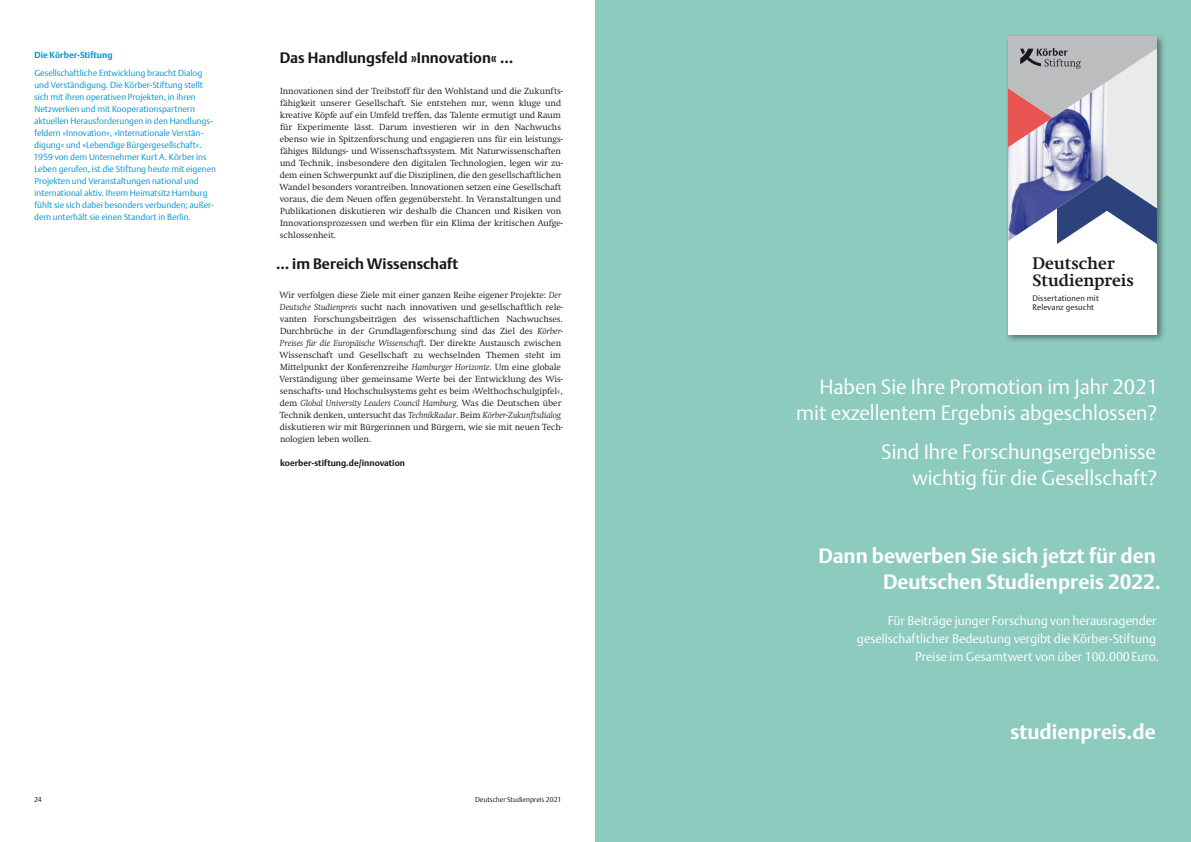
<style>
.page{position:relative;width:1191px;height:842px;background:#fff}
.page>*{position:absolute;margin:0;border:0;box-sizing:border-box;transform-origin:0 0}
.t1{font:300 20.5px/26px "DTL Argo T";color:#fff;text-align:right}
.t2{font:700 20.5px/26px "DTL Argo T";color:#fff;text-align:right}
.t3{font:700 16.5px/17.3px "Koerber Swift";color:#1a171c}
.t4{font:700 15px "DTL Argo T";color:#1a171c}
.t5{font:300 12.5px/18px "DTL Argo T";color:#fff;text-align:right}
.t6{font:300 8.8px/12px "Swift TTU";color:#1a171c}
.t7{font:300 8.8px/12px "DTL Argo T";color:#0096d3}
.t8{font:700 8.8px "DTL Argo T";color:#1a171c}
.t9{font:700 8.8px "DTL Argo T";color:#0096d3}
.t10{font:300 8px/8.5px "DTL Argo T";letter-spacing:.02em;color:#1a171c}
.t11{font:300 7px "DTL Argo T";color:#1a171c}
.s1{font-style:italic}
</style>
<div class="page">
<div style="left:595px;top:0;width:596px;height:842px;background:#8ccbbe"></div>
<div style="left:1005px;top:33px;width:160px;height:310px;background:#1a171c;opacity:.5"></div>
<div style="left:1008px;top:36px;width:149px;height:298px;background:#fff"></div>
<svg style="left:1156px;top:334px;width:6px;height:6px"></svg>
<svg style="left:1008px;top:36px;width:154px;height:211px;background:#b0afc0"></svg>
<p class="t9" style="left:35px;top:50px;width:79px">Die Körber-Stiftung</p>
<p class="t7" style="left:33px;top:67px;width:184px">Gesellschaftliche Entwicklung braucht Dialog und Verständigung. Die Körber-Stiftung stellt sich mit ihren operativen Projekten, in ihren Netzwerken und mit Kooperationspartnern aktuellen Herausforderungen in den Handlungs&shy;feldern »Innovation«, »Internationale Verstän&shy;digung« und »Lebendige Bürgergesellschaft«.<br>1959 von dem Unternehmer Kurt A. Körber ins Leben gerufen, ist die Stiftung heute mit eigenen Projekten und Veranstaltungen national und international aktiv. Ihrem Heimatsitz Hamburg fühlt sie sich dabei besonders verbunden; außer&shy;dem unterhält sie einen Standort in Berlin.</p>
<h3 class="t4" style="left:280px;top:48px;width:235px">Das Handlungsfeld »Innovation« …</h3>
<p class="t6" style="left:279px;top:85px;width:285px">Innovationen sind der Treibstoff für den Wohlstand und die Zukunfts&shy;fähigkeit unserer Gesellschaft. Sie entstehen nur, wenn kluge und kreative Köpfe auf ein Umfeld treffen, das Talente ermutigt und Raum für Experimente lässt. Darum investieren wir in den Nachwuchs ebenso wie in Spitzenforschung und engagieren uns für ein leistungs&shy;fähiges Bildungs- und Wissenschaftssystem. Mit Naturwissenschaften und Technik, insbesondere den digitalen Technologien, legen wir zu&shy;dem einen Schwerpunkt auf die Disziplinen, die den gesellschaftlichen Wandel besonders vorantreiben. Innovationen setzen eine Gesellschaft voraus, die dem Neuen offen gegenübersteht. In Veranstaltungen und Publikationen diskutieren wir deshalb die Chancen und Risiken von Innovationsprozessen und werben für ein Klima der kritischen Aufge&shy;schlossenheit.</p>
<h3 class="t4" style="left:276px;top:255px;width:184px">… im Bereich Wissenschaft</h3>
<p class="t6" style="left:279px;top:289px;width:285px">Wir verfolgen diese Ziele mit einer ganzen Reihe eigener Projekte: <span class="s1">Der Deutsche Studienpreis</span> sucht nach innovativen und gesellschaftlich rele&shy;vanten Forschungsbeiträgen des wissenschaftlichen Nachwuchses.<br>Durchbrüche in der Grundlagenforschung sind das Ziel des <span class="s1">Körber-Preises für die Europäische Wissenschaft</span>. Der direkte Austausch zwischen Wissenschaft und Gesellschaft zu wechselnden Themen steht im Mittelpunkt der Konferenzreihe <span class="s1">Hamburger Horizonte</span>. Um eine globale Verständigung über gemeinsame Werte bei der Entwicklung des Wis&shy;senschafts- und Hochschulsystems geht es beim »Welthochschulgipfel«, dem <span class="s1">Global University Leaders Council Hamburg</span>. Was die Deutschen über Technik denken, untersucht das <span class="s1">TechnikRadar</span>. Beim <span class="s1">Körber-Zukunftsdialog </span>diskutieren wir mit Bürgerinnen und Bürgern, wie sie mit neuen Tech&shy;nologien leben wollen.</p>
<p class="t8" style="left:280px;top:458px;width:126px">koerber-stiftung.de/innovation</p>
<p class="t11" style="left:34px;top:795px;width:9px">24</p>
<p class="t11" style="left:475px;top:795px;width:88px">Deutscher Studienpreis 2021</p>
<h2 class="t3" style="left:1032px;top:254px;width:103px">Deutscher<br>Studienpreis</h2>
<p class="t10" style="left:1032px;top:294px;width:68px">Dissertationen mit<br>Relevanz gesucht</p>
<h1 class="t1" style="left:796px;top:373px;width:363px">Haben Sie Ihre Promotion im Jahr 2021 mit exzellentem Ergebnis abgeschlossen?</h1>
<h1 class="t1" style="left:881px;top:438px;width:277px">Sind Ihre Forschungsergebnisse wichtig für die Gesellschaft?</h1>
<h1 class="t2" style="left:818px;top:542px;width:344px">Dann bewerben Sie sich jetzt für den<br>Deutschen Studienpreis 2022.</h1>
<h3 class="t5" style="left:857px;top:611px;width:304px">Für Beiträge junger Forschung von herausragender gesellschaftlicher Bedeutung vergibt die Körber-Stiftung<br>Preise im Gesamtwert von über 100.000Euro.</h3>
<h1 class="t2" style="left:1010px;top:718px;width:147px">studienpreis.de</h1>
</div>
